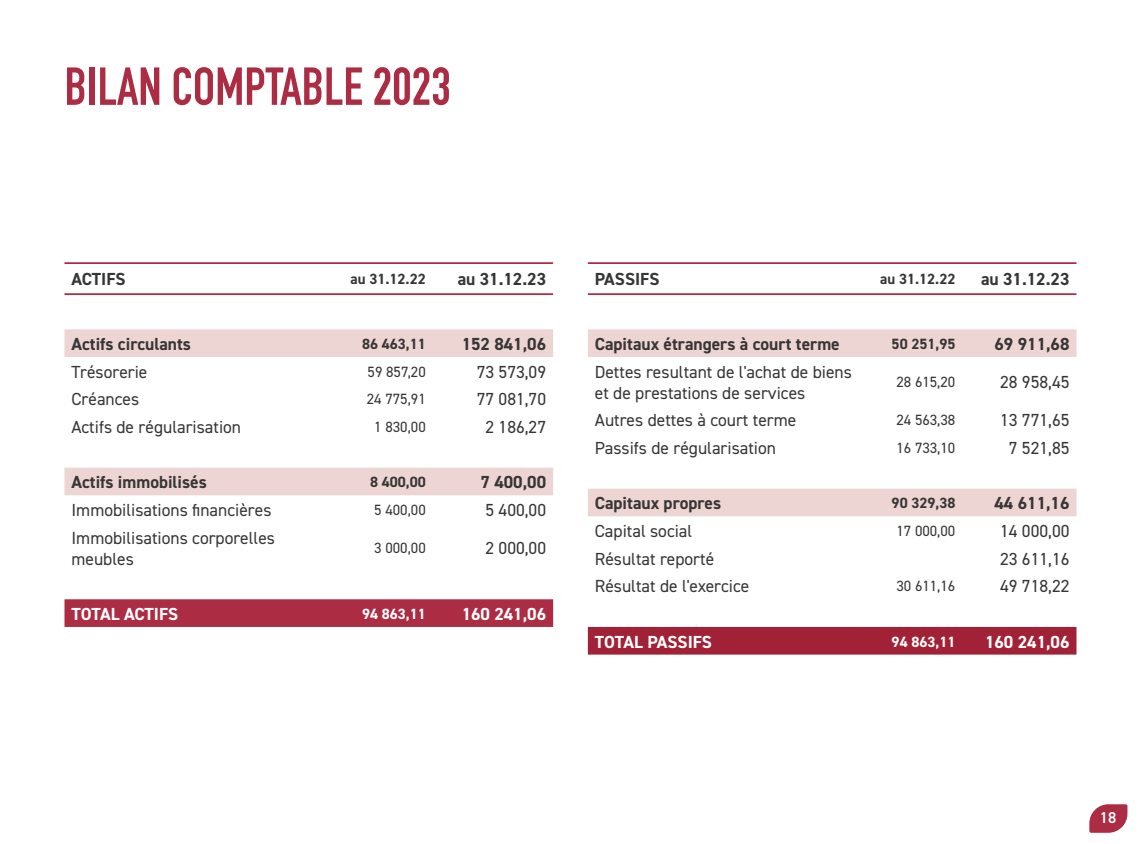
<style>
.page{position:relative;width:1141px;height:844px;background:#fff}
.page>*{position:absolute;margin:0;border:0;box-sizing:border-box;transform-origin:0 0}
.t1{font:700 52.5px "DIN Condensed";color:#ab2c43}
.t2{font:17.5px/21px "DIN2014";color:#373636}
.t3{font:700 17.5px "DIN2014";color:#373636}
.t4{font:700 17.5px "DIN2014";color:#fff}
.t5{font:600 15.75px "DIN2014";color:#fff}
.t6{font:14.88px "DIN2014";color:#373636}
.t7{font:700 14.88px "DIN2014";color:#373636}
.t8{font:700 14.88px "DIN2014";color:#fff}
</style>
<div class="page">
<svg style="left:1089px;top:804px;width:38px;height:28px"></svg>
<svg style="left:64px;top:329px;width:489px;height:166px"></svg>
<div style="left:64px;top:599px;width:489px;height:27px;background:#ab2c43"></div>
<svg style="left:588px;top:329px;width:488px;height:187px"></svg>
<div style="left:588px;top:626px;width:488px;height:28px;background:#a12236"></div>
<hr style="left:64px;top:293px;width:489px;height:2px;background:#ab2c43">
<hr style="left:588px;top:293px;width:488px;height:2px;background:#ab2c43">
<hr style="left:64px;top:262px;width:489px;height:2px;background:#ab2c43">
<hr style="left:588px;top:262px;width:488px;height:2px;background:#ab2c43">
<h1 class="t1" style="left:64px;top:51px;width:388px">BILAN COMPTABLE 2023</h1>
<p class="t3" style="left:71px;top:267px;width:56px">ACTIFS</p>
<p class="t7" style="left:351px;top:269px;width:77px">au 31.12.22</p>
<p class="t3" style="left:458px;top:267px;width:90px">au 31.12.23</p>
<p class="t3" style="left:71px;top:332px;width:121px">Actifs circulants</p>
<p class="t7" style="left:362px;top:334px;width:65px">86 463,11</p>
<p class="t3" style="left:462px;top:332px;width:86px">152 841,06</p>
<p class="t2" style="left:71px;top:361px;width:78px">Trésorerie</p>
<p class="t6" style="left:368px;top:362px;width:60px">59 857,20</p>
<p class="t2" style="left:477px;top:361px;width:71px">73 573,09</p>
<p class="t2" style="left:71px;top:388px;width:69px">Créances</p>
<p class="t6" style="left:367px;top:390px;width:60px">24 775,91</p>
<p class="t2" style="left:477px;top:388px;width:71px">77 081,70</p>
<p class="t2" style="left:71px;top:416px;width:171px">Actifs de régularisation</p>
<p class="t6" style="left:374px;top:417px;width:53px">1 830,00</p>
<p class="t2" style="left:485px;top:416px;width:62px">2 186,27</p>
<p class="t3" style="left:71px;top:470px;width:137px">Actifs immobilisés</p>
<p class="t7" style="left:370px;top:472px;width:57px">8 400,00</p>
<p class="t3" style="left:481px;top:470px;width:67px">7 400,00</p>
<p class="t2" style="left:71px;top:499px;width:202px">Immobilisations financières</p>
<p class="t6" style="left:374px;top:500px;width:53px">5 400,00</p>
<p class="t2" style="left:485px;top:499px;width:62px">5 400,00</p>
<p class="t2" style="left:71px;top:526px;width:205px">Immobilisations corporelles meubles</p>
<p class="t6" style="left:374px;top:538px;width:53px">3 000,00</p>
<p class="t2" style="left:485px;top:537px;width:62px">2 000,00</p>
<p class="t4" style="left:71px;top:602px;width:108px">TOTAL ACTIFS</p>
<p class="t8" style="left:362px;top:603px;width:65px">94 863,11</p>
<p class="t4" style="left:462px;top:602px;width:86px">160 241,06</p>
<p class="t3" style="left:595px;top:267px;width:66px">PASSIFS</p>
<p class="t7" style="left:880px;top:269px;width:77px">au 31.12.22</p>
<p class="t3" style="left:981px;top:267px;width:90px">au 31.12.23</p>
<p class="t3" style="left:595px;top:332px;width:246px">Capitaux étrangers à court terme</p>
<p class="t7" style="left:892px;top:334px;width:65px">50 251,95</p>
<p class="t3" style="left:994px;top:332px;width:77px">69 911,68</p>
<p class="t2" style="left:595px;top:361px;width:259px">Dettes resultant de l'achat de biens et de prestations de services</p>
<p class="t6" style="left:896px;top:372px;width:60px">28 615,20</p>
<p class="t2" style="left:1000px;top:371px;width:71px">28 958,45</p>
<p class="t2" style="left:595px;top:409px;width:203px">Autres dettes à court terme</p>
<p class="t6" style="left:896px;top:411px;width:60px">24 563,38</p>
<p class="t2" style="left:1000px;top:409px;width:71px">13 771,65</p>
<p class="t2" style="left:595px;top:437px;width:183px">Passifs de régularisation</p>
<p class="t6" style="left:896px;top:438px;width:60px">16 733,10</p>
<p class="t2" style="left:1009px;top:437px;width:62px">7 521,85</p>
<p class="t3" style="left:595px;top:491px;width:128px">Capitaux propres</p>
<p class="t7" style="left:892px;top:493px;width:65px">90 329,38</p>
<p class="t3" style="left:994px;top:491px;width:77px">44 611,16</p>
<p class="t2" style="left:595px;top:520px;width:99px">Capital social</p>
<p class="t6" style="left:896px;top:521px;width:60px">17 000,00</p>
<p class="t2" style="left:1000px;top:520px;width:71px">14 000,00</p>
<p class="t2" style="left:595px;top:547px;width:121px">Résultat reporté</p>
<p class="t2" style="left:1000px;top:547px;width:71px">23 611,16</p>
<p class="t2" style="left:595px;top:575px;width:156px">Résultat de l'exercice</p>
<p class="t6" style="left:896px;top:576px;width:60px">30 611,16</p>
<p class="t2" style="left:1000px;top:575px;width:71px">49 718,22</p>
<p class="t4" style="left:595px;top:629px;width:119px">TOTAL PASSIFS</p>
<p class="t8" style="left:892px;top:631px;width:65px">94 863,11</p>
<p class="t4" style="left:985px;top:629px;width:86px">160 241,06</p>
<p class="t5" style="left:1100px;top:807px;width:18px">18</p>
</div>
